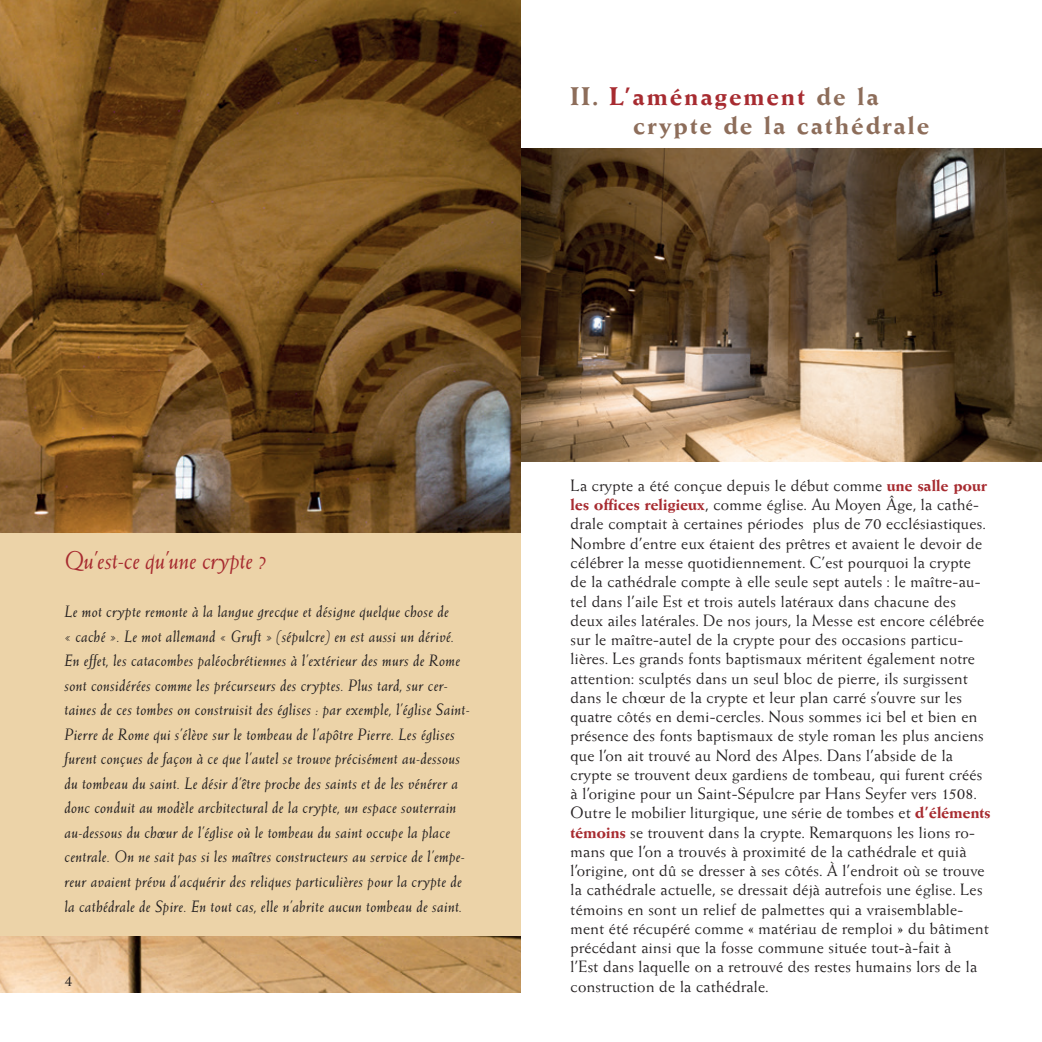
<style>
.page{position:relative;width:1042px;height:1042px;background:#fff}
.page>*{position:absolute;margin:0;border:0;box-sizing:border-box;transform-origin:0 0}
.t1{font:700 24.5px/29.4px "Weiss SBOP";letter-spacing:.1em;color:#8d6d5a}
.t2{font:italic 24.5px "Weiss SBOP";color:#a72b30}
.t3{font:15.75px/19.2px "Weiss SBOP";letter-spacing:.02em;color:#231f20}
.t4{font:italic 15.75px/24.5px "Weiss SBOP";letter-spacing:.025em;color:#231f20}
.s1{color:#a72b30}
.s2{font-weight:700;color:#a72b30}
</style>
<div class="page">
<img style="left:0;top:0;width:521px;height:992px">
<div style="left:0;top:534px;width:521px;height:402px;background:#ecd3a8"></div>
<img style="left:521px;top:149px;width:521px;height:312px">
<h1 class="t1" style="left:633px;top:81px;width:297px;text-indent:-63px">II. <span class="s1">L’aménagement</span> de la crypte de la cathédrale</h1>
<h1 class="t2" style="left:64px;top:546px;width:203px">Qu’est-ce qu’une crypte ?</h1>
<p class="t4" style="left:64px;top:600px;width:407px">Le mot crypte remonte à la langue grecque et désigne quelque chose de<br>« caché ». Le mot allemand « Gruft » (sépulcre) en est aussi un dérivé.<br>En effet, les catacombes paléochrétiennes à l’extérieur des murs de Rome sont considérées comme les précurseurs des cryptes. Plus tard, sur cer&shy;taines de ces tombes on construisit des églises : par exemple, l’église Saint-Pierre de Rome qui s’élève sur le tombeau de l’apôtre Pierre. Les églises furent conçues de façon à ce que l’autel se trouve précisément au-dessous du tombeau du saint. Le désir d’être proche des saints et de les vénérer a donc conduit au modèle architectural de la crypte, un espace souterrain au-dessous du chœur de l’église où le tombeau du saint occupe la place centrale. On ne sait pas si les maîtres constructeurs au service de l’empe&shy;reur avaient prévu d’acquérir des reliques particulières pour la crypte de la cathédrale de Spire. En tout cas, elle n’abrite aucun tombeau de saint.</p>
<p class="t3" style="left:64px;top:971px;width:10px">4</p>
<p class="t3" style="left:570px;top:476px;width:421px">La crypte a été conçue depuis le début comme <span class="s2">une salle pour les offices religieux</span>, comme église. Au Moyen Âge, la cathé&shy;drale comptait à certaines périodes plus de 70 ecclésiastiques.<br>Nombre d’entre eux étaient des prêtres et avaient le devoir de célébrer la messe quotidiennement. C’est pourquoi la crypte de la cathédrale compte à elle seule sept autels : le maître-au&shy;tel dans l’aile Est et trois autels latéraux dans chacune des deux ailes latérales. De nos jours, la Messe est encore célébrée sur le maître-autel de la crypte pour des occasions particu&shy;lières. Les grands fonts baptismaux méritent également notre attention: sculptés dans un seul bloc de pierre, ils surgissent dans le chœur de la crypte et leur plan carré s’ouvre sur les quatre côtés en demi-cercles. Nous sommes ici bel et bien en présence des fonts baptismaux de style roman les plus anciens que l’on ait trouvé au Nord des Alpes. Dans l’abside de la crypte se trouvent deux gardiens de tombeau, qui furent créés à l’origine pour un Saint-Sépulcre par Hans Seyfer vers 1508.<br>Outre le mobilier liturgique, une série de tombes et <span class="s2">d’éléments témoins</span> se trouvent dans la crypte. Remarquons les lions ro&shy;mans que l’on a trouvés à proximité de la cathédrale et quià l’origine, ont dû se dresser à ses côtés. À l’endroit où se trouve la cathédrale actuelle, se dressait déjà autrefois une église. Les témoins en sont un relief de palmettes qui a vraisemblable&shy;ment été récupéré comme « matériau de remploi » du bâtiment précédant ainsi que la fosse commune située tout-à-fait à<br>l’Est dans laquelle on a retrouvé des restes humains lors de la construction de la cathédrale.</p>
</div>
